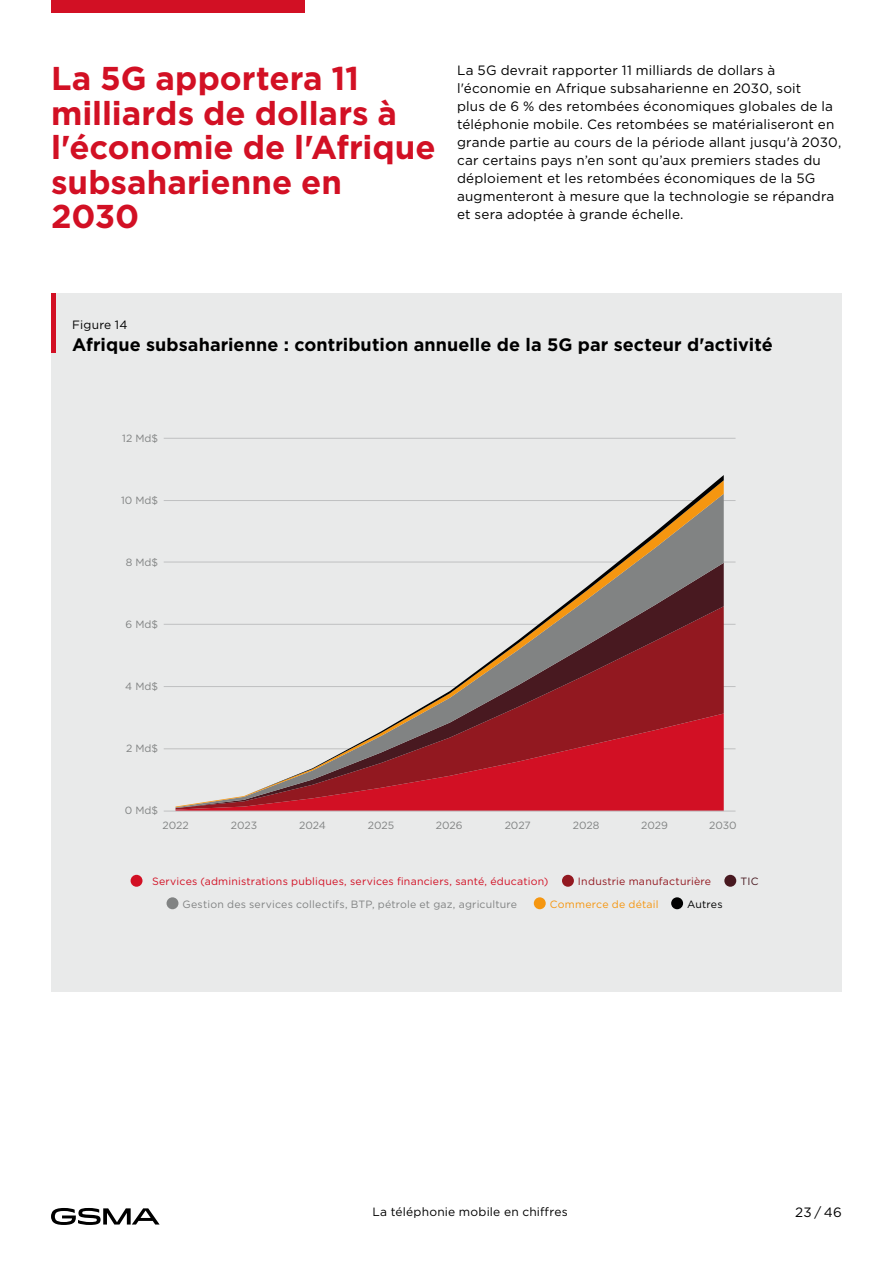
<style>
.page{position:relative;width:893px;height:1263px;background:#fff}
.page>*{position:absolute;margin:0;border:0;box-sizing:border-box;transform-origin:0 0}
.t1{font:700 33px/34.5px "Gotham";color:#d21024}
.t2{font:700 18px "Gotham";letter-spacing:.005em;color:#000}
.t3{font:13.5px/18px "Gotham";letter-spacing:.01em;color:#000}
.t4{font:12px "Gotham";letter-spacing:.015em;color:#000}
.t5{font:10.5px "Gotham";letter-spacing:.01em;color:#818383}
.t6{font:10.5px "Gotham";letter-spacing:.02em;color:#d21024}
.t7{font:10.5px "Gotham";letter-spacing:.02em;color:#921820}
.t8{font:10.5px "Gotham";letter-spacing:.02em;color:#f59610}
.t9{font:10.5px "Gotham";letter-spacing:.01em;color:#000}
.t10{font:10.5px "Gotham";color:#481920}
</style>
<div class="page">
<div style="left:51px;top:0;width:253px;height:13px;background:#d21024"></div>
<div style="left:51px;top:293px;width:791px;height:699px;background:#e9eaea"></div>
<div style="left:131px;top:875px;width:11px;height:12px;background:#d21024;border-radius:50%"></div>
<div style="left:562px;top:875px;width:12px;height:12px;background:#921820;border-radius:50%"></div>
<div style="left:724px;top:875px;width:12px;height:12px;background:#481920;border-radius:50%"></div>
<div style="left:167px;top:897px;width:11px;height:12px;background:#818383;border-radius:50%"></div>
<div style="left:534px;top:897px;width:12px;height:12px;background:#f59610;border-radius:50%"></div>
<div style="left:671px;top:897px;width:12px;height:12px;background:#000;border-radius:50%"></div>
<hr style="left:51px;top:293px;width:4px;height:59px;background:#d21024">
<hr style="left:164px;top:438px;width:571px;height:1px;background:#bfc0c1">
<hr style="left:164px;top:500px;width:571px;height:1px;background:#bfc0c1">
<hr style="left:164px;top:562px;width:571px;height:1px;background:#bfc0c1">
<hr style="left:164px;top:624px;width:571px;height:1px;background:#bfc0c1">
<hr style="left:164px;top:686px;width:571px;height:1px;background:#bfc0c1">
<hr style="left:164px;top:748px;width:571px;height:1px;background:#bfc0c1">
<svg style="left:176px;top:809px;width:548px;height:2px"></svg>
<svg style="left:176px;top:475px;width:548px;height:331px"></svg>
<hr style="left:164px;top:811px;width:571px;height:1px;background:#bfc0c1">
<svg style="left:51px;top:1208px;width:109px;height:17px"></svg>
<h1 class="t1" style="left:51px;top:61px;width:386px">La 5G apportera 11 milliards de dollars à l'économie de l'Afrique subsaharienne en<br>2030</h1>
<p class="t3" style="left:457px;top:61px;width:386px">La 5G devrait rapporter 11 milliards de dollars à l'économie en Afrique subsaharienne en 2030, soit<br>plus de 6 % des retombées économiques globales de la téléphonie mobile. Ces retombées se matérialiseront en grande partie au cours de la période allant jusqu'à 2030, car certains pays n’en sont qu’aux premiers stades du déploiement et les retombées économiques de la 5G augmenteront à mesure que la technologie se répandra et sera adoptée à grande échelle.</p>
<p class="t4" style="left:72px;top:317px;width:57px">Figure 14</p>
<h2 class="t2" style="left:72px;top:333px;width:702px">Afrique subsaharienne : contribution annuelle de la 5G par secteur d'activité</h2>
<p class="t5" style="left:122px;top:431px;width:37px">12 Md$</p>
<p class="t5" style="left:121px;top:493px;width:39px">10 Md$</p>
<p class="t5" style="left:126px;top:555px;width:34px">8 Md$</p>
<p class="t5" style="left:126px;top:617px;width:34px">6 Md$</p>
<p class="t5" style="left:125px;top:679px;width:34px">4 Md$</p>
<p class="t5" style="left:126px;top:741px;width:34px">2 Md$</p>
<p class="t5" style="left:125px;top:803px;width:35px">0 Md$</p>
<p class="t5" style="left:163px;top:819px;width:28px">2022</p>
<p class="t5" style="left:231px;top:819px;width:28px">2023</p>
<p class="t5" style="left:299px;top:819px;width:28px">2024</p>
<p class="t5" style="left:368px;top:819px;width:28px">2025</p>
<p class="t5" style="left:436px;top:819px;width:28px">2026</p>
<p class="t5" style="left:505px;top:819px;width:28px">2027</p>
<p class="t5" style="left:573px;top:819px;width:28px">2028</p>
<p class="t5" style="left:641px;top:819px;width:28px">2029</p>
<p class="t5" style="left:709px;top:819px;width:29px">2030</p>
<p class="t6" style="left:152px;top:874px;width:398px">Services (administrations publiques, services financiers, santé, éducation)</p>
<p class="t7" style="left:578px;top:874px;width:135px">Industrie manufacturière</p>
<p class="t10" style="left:740px;top:874px;width:20px">TIC</p>
<p class="t5" style="left:183px;top:897px;width:336px">Gestion des services collectifs, BTP, pétrole et gaz, agriculture</p>
<p class="t8" style="left:550px;top:897px;width:110px">Commerce de détail</p>
<p class="t9" style="left:687px;top:897px;width:37px">Autres</p>
<p class="t4" style="left:372px;top:1204px;width:197px">La téléphonie mobile en chiffres</p>
<p class="t3" style="left:795px;top:1203px;width:48px">23 / 46</p>
</div>
